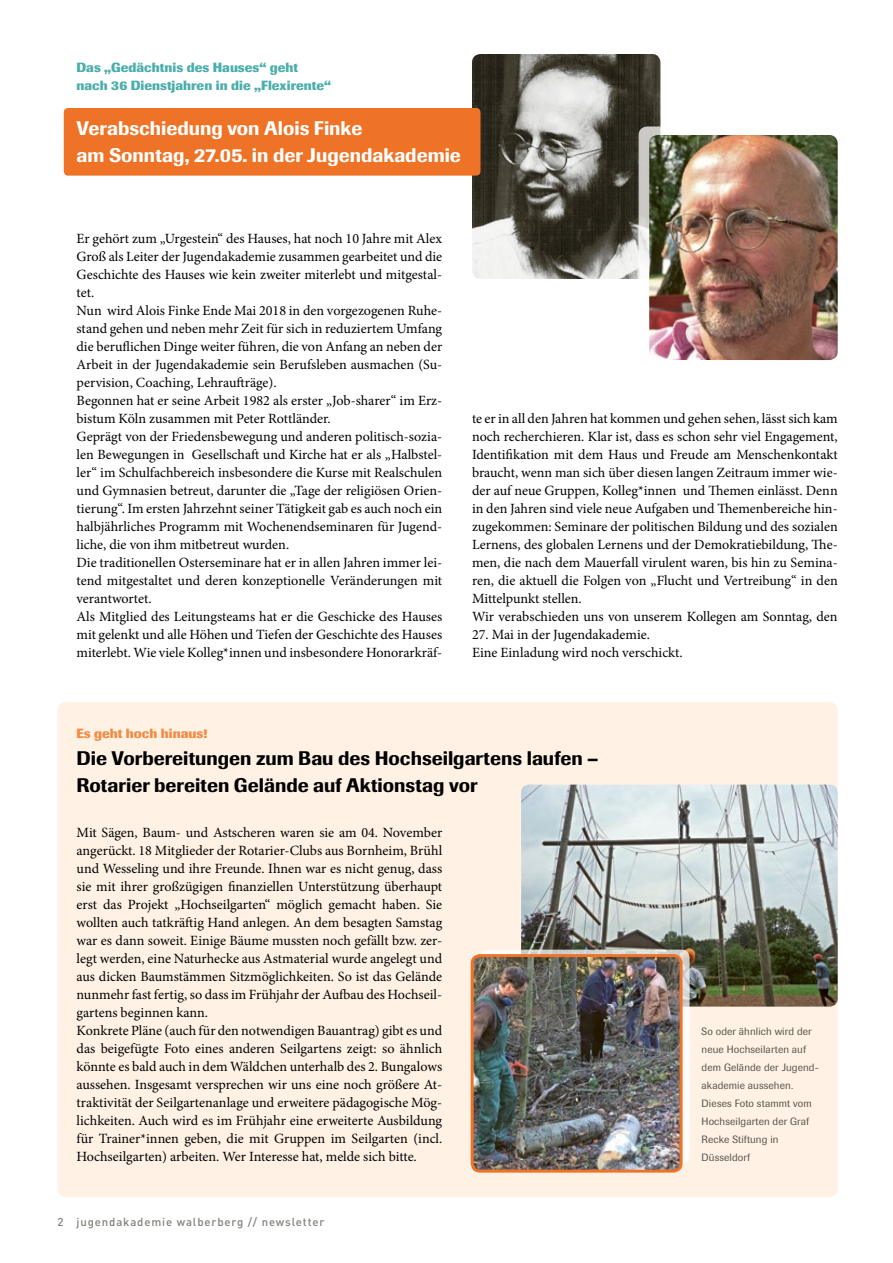
<style>
.page{position:relative;width:893px;height:1263px;background:#fff}
.page>*{position:absolute;margin:0;border:0;box-sizing:border-box;transform-origin:0 0}
.t1{font:500 19.5px/27px "Supersonic BSK";color:#000}
.t2{font:500 19.5px/27px "Supersonic BSK";color:#fff}
.t3{font:14.1px/18px "Minion Pro";color:#000}
.t4{font:700 13.2px/18px "Supersonic BSK";color:#4aaeab}
.t5{font:700 13.2px "Supersonic BSK";color:#f28a43}
.t6{font:500 11.4px "DIN";letter-spacing:.075em;color:#81807a}
.t7{font:10.5px/18px "Supersonic BSK";letter-spacing:.01em;color:#57544b}
</style>
<div class="page">
<img style="left:472px;top:54px;width:188px;height:225px">
<svg style="left:639px;top:126px;width:188px;height:225px"></svg>
<img style="left:649px;top:135px;width:189px;height:225px">
<div style="left:64px;top:108px;width:416px;height:68px;background:#ee7326;border-radius:4px"></div>
<div style="left:57px;top:702px;width:781px;height:495px;background:#fff2e4;border-radius:9px"></div>
<img style="left:521px;top:784px;width:317px;height:223px">
<svg style="left:481px;top:950px;width:209px;height:214px;background:#eae8e4"></svg>
<img style="left:472px;top:958px;width:207px;height:213px">
<div style="left:471px;top:954px;width:212px;height:218px;border:3px solid #ee7326;border-radius:8px"></div>
<p class="t4" style="left:77px;top:58px;width:256px">Das „Gedächtnis des Hauses“ geht nach 36 Dienstjahren in die „Flexirente“</p>
<h1 class="t2" style="left:77px;top:115px;width:386px">Verabschiedung von Alois Finke<br>am Sonntag, 27.05. in der Jugendakademie</h1>
<p class="t3" style="left:77px;top:230px;width:367px">Er gehört zum „Urgestein“ des Hauses, hat noch 10 Jahre mit Alex Groß als Leiter der Jugendakademie zusammen gearbeitet und die Geschichte des Hauses wie kein zweiter miterlebt und mitgestal&shy;tet.<br>Nun wird Alois Finke Ende Mai 2018 in den vorgezogenen Ruhe&shy;stand gehen und neben mehr Zeit für sich in reduziertem Umfang die beruflichen Dinge weiter führen, die von Anfang an neben der Arbeit in der Jugendakademie sein Berufsleben ausmachen (Su&shy;pervision, Coaching, Lehraufträge).<br>Begonnen hat er seine Arbeit 1982 als erster „Job-sharer“ im Erz&shy;bistum Köln zusammen mit Peter Rottländer.<br>Geprägt von der Friedensbewegung und anderen politisch-sozia&shy;len Bewegungen in Gesellschaft und Kirche hat er als „Halbstel&shy;ler“ im Schulfachbereich insbesondere die Kurse mit Realschulen und Gymnasien betreut, darunter die „Tage der religiösen Orien&shy;tierung“. Im ersten Jahrzehnt seiner Tätigkeit gab es auch noch ein halbjährliches Programm mit Wochenendseminaren für Jugend&shy;liche, die von ihm mitbetreut wurden.<br>Die traditionellen Osterseminare hat er in allen Jahren immer lei&shy;tend mitgestaltet und deren konzeptionelle Veränderungen mit verantwortet.<br>Als Mitglied des Leitungsteams hat er die Geschicke des Hauses mit gelenkt und alle Höhen und Tiefen der Geschichte des Hauses miterlebt. Wie viele Kolleg*innen und insbesondere Honorarkräf-</p>
<p class="t3" style="left:472px;top:410px;width:367px">te er in all den Jahren hat kommen und gehen sehen, lässt sich kam noch recherchieren. Klar ist, dass es schon sehr viel Engagement, Identifikation mit dem Haus und Freude am Menschenkontakt braucht, wenn man sich über diesen langen Zeitraum immer wie&shy;der auf neue Gruppen, Kolleg*innen und Themen einlässt. Denn in den Jahren sind viele neue Aufgaben und Themenbereiche hin&shy;zugekommen: Seminare der politischen Bildung und des sozialen Lernens, des globalen Lernens und der Demokratiebildung, The&shy;men, die nach dem Mauerfall virulent waren, bis hin zu Semina&shy;ren, die aktuell die Folgen von „Flucht und Vertreibung“ in den Mittelpunkt stellen.<br>Wir verabschieden uns von unserem Kollegen am Sonntag, den</p>
<p class="t3" style="left:472px;top:626px;width:212px">27. Mai in der Jugendakademie.<br>Eine Einladung wird noch verschickt.</p>
<p class="t5" style="left:77px;top:726px;width:132px">Es geht hoch hinaus!</p>
<h1 class="t1" style="left:77px;top:745px;width:524px">Die Vorbereitungen zum Bau des Hochseilgartens laufen –<br>Rotarier bereiten Gelände auf Aktionstag vor</h1>
<p class="t3" style="left:77px;top:824px;width:367px">Mit Sägen, Baum- und Astscheren waren sie am 04. November angerückt. 18 Mitglieder der Rotarier-Clubs aus Bornheim, Brühl und Wesseling und ihre Freunde. Ihnen war es nicht genug, dass sie mit ihrer großzügigen finanziellen Unterstützung überhaupt erst das Projekt „Hochseilgarten“ möglich gemacht haben. Sie wollten auch tatkräftig Hand anlegen. An dem besagten Samstag war es dann soweit. Einige Bäume mussten noch gefällt bzw. zer&shy;legt werden, eine Naturhecke aus Astmaterial wurde angelegt und aus dicken Baumstämmen Sitzmöglichkeiten. So ist das Gelände nunmehr fast fertig, so dass im Frühjahr der Aufbau des Hochseil&shy;gartens beginnen kann.<br>Konkrete Pläne (auch für den notwendigen Bauantrag) gibt es und das beigefügte Foto eines anderen Seilgartens zeigt: so ähnlich könnte es bald auch in dem Wäldchen unterhalb des 2. Bungalows aussehen. Insgesamt versprechen wir uns eine noch größere At&shy;traktivität der Seilgartenanlage und erweitere pädagogische Mög&shy;lichkeiten. Auch wird es im Frühjahr eine erweiterte Ausbildung für Trainer*innen geben, die mit Gruppen im Seilgarten (incl.<br>Hochseilgarten) arbeiten. Wer Interesse hat, melde sich bitte.</p>
<p class="t6" style="left:57px;top:1214px;width:268px">2 jugendakademie walberberg // newsletter</p>
<p class="t7" style="left:702px;top:1022px;width:119px">So oder ähnlich wird der neue Hochseilarten auf dem Gelände der Jugend&shy;akademie aussehen.<br>Dieses Foto stammt vom<br>Hochseilgarten der Graf<br>Recke Stiftung in<br>Düsseldorf</p>
</div>
